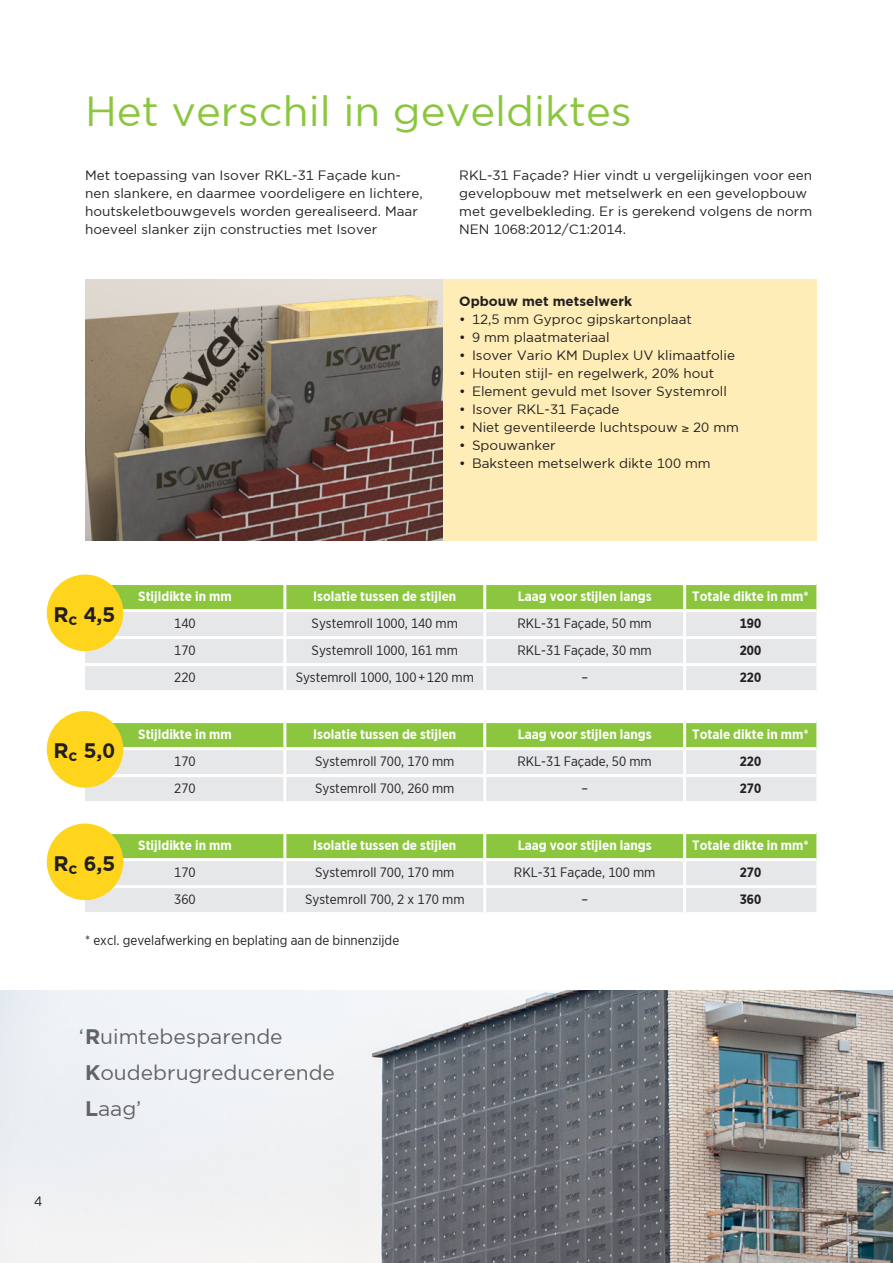
<style>
.page{position:relative;width:893px;height:1263px;background:#fff}
.page>*{position:absolute;margin:0;border:0;box-sizing:border-box;transform-origin:0 0}
.Kop_1{font:42px "Gotham Book Eigen";color:#8bc63e}
.t1{font:21px "Gotham Book Eigen";color:#636366}
.t2{font:700 21px "Gotham Bold Eigen";color:#231f20}
.Normaal{font:13.5px/18px "Gotham Book Eigen";color:#231f20}
.t3{font:13.5px "Gotham Narrow Bookeigen Normal";color:#231f20}
.t4{font:13.5px "Gotham Narrow Boldeigen";color:#fff}
.t5{font:13.5px "Gotham Narrow Boldeigen";color:#231f20}
.t6{font:700 13.5px "Gotham Bold Eigen";color:#231f20}
.s1{font-family:"Gotham Bold Eigen";font-weight:700}
</style>
<div class="page">
<div style="left:442px;top:279px;width:374px;height:261px;background:#ffedb7"></div>
<img style="left:0;top:990px;width:893px;height:273px">
<img style="left:85px;top:279px;width:357px;height:261px">
<div style="left:111px;top:585px;width:705px;height:24px;background:#8bc63e"></div>
<div style="left:85px;top:612px;width:731px;height:78px;background:#e6e7e9"></div>
<hr style="left:283px;top:585px;width:3px;height:24px;background:#fff">
<hr style="left:483px;top:585px;width:3px;height:24px;background:#fff">
<hr style="left:683px;top:585px;width:3px;height:24px;background:#fff">
<hr style="left:283px;top:612px;width:3px;height:24px;background:#fff">
<hr style="left:483px;top:612px;width:3px;height:24px;background:#fff">
<hr style="left:683px;top:612px;width:3px;height:24px;background:#fff">
<hr style="left:85px;top:636px;width:200px;height:3px;background:#fff">
<hr style="left:285px;top:636px;width:200px;height:3px;background:#fff">
<hr style="left:283px;top:639px;width:3px;height:24px;background:#fff">
<hr style="left:485px;top:636px;width:200px;height:3px;background:#fff">
<hr style="left:483px;top:639px;width:3px;height:24px;background:#fff">
<hr style="left:685px;top:636px;width:131px;height:3px;background:#fff">
<hr style="left:683px;top:639px;width:3px;height:24px;background:#fff">
<hr style="left:85px;top:663px;width:200px;height:3px;background:#fff">
<hr style="left:285px;top:663px;width:200px;height:3px;background:#fff">
<hr style="left:283px;top:666px;width:3px;height:24px;background:#fff">
<hr style="left:485px;top:663px;width:200px;height:3px;background:#fff">
<hr style="left:483px;top:666px;width:3px;height:24px;background:#fff">
<hr style="left:685px;top:663px;width:131px;height:3px;background:#fff">
<hr style="left:683px;top:666px;width:3px;height:24px;background:#fff">
<svg style="left:85px;top:723px;width:731px;height:78px;background:#c8dcb0"></svg>
<hr style="left:283px;top:723px;width:3px;height:24px;background:#fff">
<hr style="left:483px;top:723px;width:3px;height:24px;background:#fff">
<hr style="left:683px;top:723px;width:3px;height:24px;background:#fff">
<hr style="left:85px;top:747px;width:200px;height:3px;background:#fff">
<hr style="left:285px;top:747px;width:200px;height:3px;background:#fff">
<hr style="left:283px;top:750px;width:3px;height:24px;background:#fff">
<hr style="left:485px;top:747px;width:200px;height:3px;background:#fff">
<hr style="left:483px;top:750px;width:3px;height:24px;background:#fff">
<hr style="left:685px;top:747px;width:131px;height:3px;background:#fff">
<hr style="left:683px;top:750px;width:3px;height:24px;background:#fff">
<hr style="left:85px;top:774px;width:200px;height:3px;background:#fff">
<hr style="left:285px;top:774px;width:200px;height:3px;background:#fff">
<hr style="left:283px;top:777px;width:3px;height:24px;background:#fff">
<hr style="left:485px;top:774px;width:200px;height:3px;background:#fff">
<hr style="left:483px;top:777px;width:3px;height:24px;background:#fff">
<hr style="left:685px;top:774px;width:131px;height:3px;background:#fff">
<hr style="left:683px;top:777px;width:3px;height:24px;background:#fff">
<svg style="left:85px;top:834px;width:731px;height:78px;background:#c8dcb0"></svg>
<hr style="left:283px;top:834px;width:3px;height:24px;background:#fff">
<hr style="left:483px;top:834px;width:3px;height:24px;background:#fff">
<hr style="left:683px;top:834px;width:3px;height:24px;background:#fff">
<hr style="left:85px;top:858px;width:200px;height:3px;background:#fff">
<hr style="left:285px;top:858px;width:200px;height:3px;background:#fff">
<hr style="left:283px;top:861px;width:3px;height:24px;background:#fff">
<hr style="left:485px;top:858px;width:200px;height:3px;background:#fff">
<hr style="left:483px;top:861px;width:3px;height:24px;background:#fff">
<hr style="left:685px;top:858px;width:131px;height:3px;background:#fff">
<hr style="left:683px;top:861px;width:3px;height:24px;background:#fff">
<hr style="left:85px;top:885px;width:200px;height:3px;background:#fff">
<hr style="left:285px;top:885px;width:200px;height:3px;background:#fff">
<hr style="left:283px;top:888px;width:3px;height:24px;background:#fff">
<hr style="left:485px;top:885px;width:200px;height:3px;background:#fff">
<hr style="left:483px;top:888px;width:3px;height:24px;background:#fff">
<hr style="left:685px;top:885px;width:131px;height:3px;background:#fff">
<hr style="left:683px;top:888px;width:3px;height:24px;background:#fff">
<div style="left:47px;top:575px;width:76px;height:76px;background:#fed41d;border-radius:50%"></div>
<div style="left:47px;top:711px;width:76px;height:77px;background:#fed41d;border-radius:50%"></div>
<div style="left:47px;top:823px;width:76px;height:77px;background:#fed41d;border-radius:50%"></div>
<p class="Kop_1" style="left:85px;top:84px;width:548px">Het verschil in geveldiktes</p>
<p class="Normaal" style="left:85px;top:166px;width:339px">Met toepassing van Isover RKL-31 Façade kun&shy;nen slankere, en daarmee voordeligere en lichtere, houtskeletbouwgevels worden gerealiseerd. Maar hoeveel slanker zijn constructies met Isover</p>
<p class="Normaal" style="left:459px;top:166px;width:354px">RKL-31 Façade? Hier vindt u vergelijkingen voor een gevelopbouw met metselwerk en een gevelopbouw met gevelbekleding. Er is gerekend volgens de norm NEN 1068:2012/C1:2014.</p>
<p class="t6" style="left:459px;top:292px;width:174px">Opbouw met metselwerk</p>
<p class="Normaal" style="left:459px;top:310px;width:234px">• 12,5 mm Gyproc gipskartonplaat</p>
<p class="Normaal" style="left:459px;top:328px;width:152px">• 9 mm plaatmateriaal</p>
<p class="Normaal" style="left:459px;top:346px;width:277px">• Isover Vario KM Duplex UV klimaatfolie</p>
<p class="Normaal" style="left:459px;top:364px;width:257px">• Houten stijl- en regelwerk, 20% hout</p>
<p class="Normaal" style="left:459px;top:382px;width:269px">• Element gevuld met Isover Systemroll</p>
<p class="Normaal" style="left:459px;top:400px;width:162px">• Isover RKL-31 Façade</p>
<p class="Normaal" style="left:459px;top:418px;width:281px">• Niet geventileerde luchtspouw ≥ 20 mm</p>
<p class="Normaal" style="left:459px;top:436px;width:98px">• Spouwanker</p>
<p class="Normaal" style="left:459px;top:454px;width:253px">• Baksteen metselwerk dikte 100 mm</p>
<p class="t2" style="left:53px;top:600px;width:63px">R<sub>c</sub> 4,5</p>
<p class="t2" style="left:53px;top:737px;width:63px">R<sub>c</sub> 5,0</p>
<p class="t4" style="left:138px;top:588px;width:95px">Stijldikte in mm</p>
<p class="t4" style="left:313px;top:588px;width:145px">Isolatie tussen de stijlen</p>
<p class="t4" style="left:518px;top:588px;width:135px">Laag voor stijlen langs</p>
<p class="t4" style="left:692px;top:588px;width:118px">Totale dikte in mm*</p>
<p class="t3" style="left:174px;top:615px;width:23px">140</p>
<p class="t3" style="left:312px;top:615px;width:148px">Systemroll 1000, 140 mm</p>
<p class="t3" style="left:518px;top:615px;width:136px">RKL-31 Façade, 50 mm</p>
<p class="t5" style="left:740px;top:615px;width:23px">190</p>
<p class="t3" style="left:174px;top:642px;width:23px">170</p>
<p class="t3" style="left:312px;top:642px;width:148px">Systemroll 1000, 161 mm</p>
<p class="t3" style="left:518px;top:642px;width:136px">RKL-31 Façade, 30 mm</p>
<p class="t5" style="left:740px;top:642px;width:23px">200</p>
<p class="t3" style="left:174px;top:669px;width:23px">220</p>
<p class="t3" style="left:296px;top:669px;width:180px">Systemroll 1000, 100+120 mm</p>
<p class="t3" style="left:581px;top:669px;width:8px">–</p>
<p class="t5" style="left:740px;top:669px;width:23px">220</p>
<p class="t4" style="left:138px;top:726px;width:95px">Stijldikte in mm</p>
<p class="t4" style="left:313px;top:726px;width:145px">Isolatie tussen de stijlen</p>
<p class="t4" style="left:518px;top:726px;width:135px">Laag voor stijlen langs</p>
<p class="t4" style="left:692px;top:726px;width:118px">Totale dikte in mm*</p>
<p class="t3" style="left:174px;top:753px;width:23px">170</p>
<p class="t3" style="left:315px;top:753px;width:141px">Systemroll 700, 170 mm</p>
<p class="t3" style="left:518px;top:753px;width:136px">RKL-31 Façade, 50 mm</p>
<p class="t5" style="left:740px;top:753px;width:23px">220</p>
<p class="t3" style="left:174px;top:780px;width:23px">270</p>
<p class="t3" style="left:315px;top:780px;width:141px">Systemroll 700, 260 mm</p>
<p class="t3" style="left:581px;top:780px;width:8px">–</p>
<p class="t5" style="left:740px;top:780px;width:23px">270</p>
<p class="t4" style="left:138px;top:837px;width:95px">Stijldikte in mm</p>
<p class="t4" style="left:313px;top:837px;width:145px">Isolatie tussen de stijlen</p>
<p class="t4" style="left:518px;top:837px;width:135px">Laag voor stijlen langs</p>
<p class="t4" style="left:692px;top:837px;width:118px">Totale dikte in mm*</p>
<p class="t3" style="left:174px;top:864px;width:23px">170</p>
<p class="t3" style="left:315px;top:864px;width:141px">Systemroll 700, 170 mm</p>
<p class="t3" style="left:514px;top:864px;width:143px">RKL-31 Façade, 100 mm</p>
<p class="t5" style="left:740px;top:864px;width:23px">270</p>
<p class="t3" style="left:174px;top:891px;width:23px">360</p>
<p class="t3" style="left:305px;top:891px;width:161px">Systemroll 700, 2 x 170 mm</p>
<p class="t3" style="left:581px;top:891px;width:8px">–</p>
<p class="t5" style="left:740px;top:891px;width:23px">360</p>
<p class="t3" style="left:85px;top:932px;width:316px">* excl. gevelafwerking en beplating aan de binnenzijde</p>
<p class="t2" style="left:53px;top:849px;width:63px">R<sub>c</sub> 6,5</p>
<p class="Normaal" style="left:34px;top:1192px;width:10px">4</p>
<p class="t1" style="left:79px;top:1023px;width:206px">‘<span class="s1">R</span>uimtebesparende</p>
<p class="t1" style="left:85px;top:1059px;width:252px"><span class="s1">K</span>oudebrugreducerende</p>
<p class="t1" style="left:85px;top:1095px;width:58px"><span class="s1">L</span>aag’</p>
</div>
